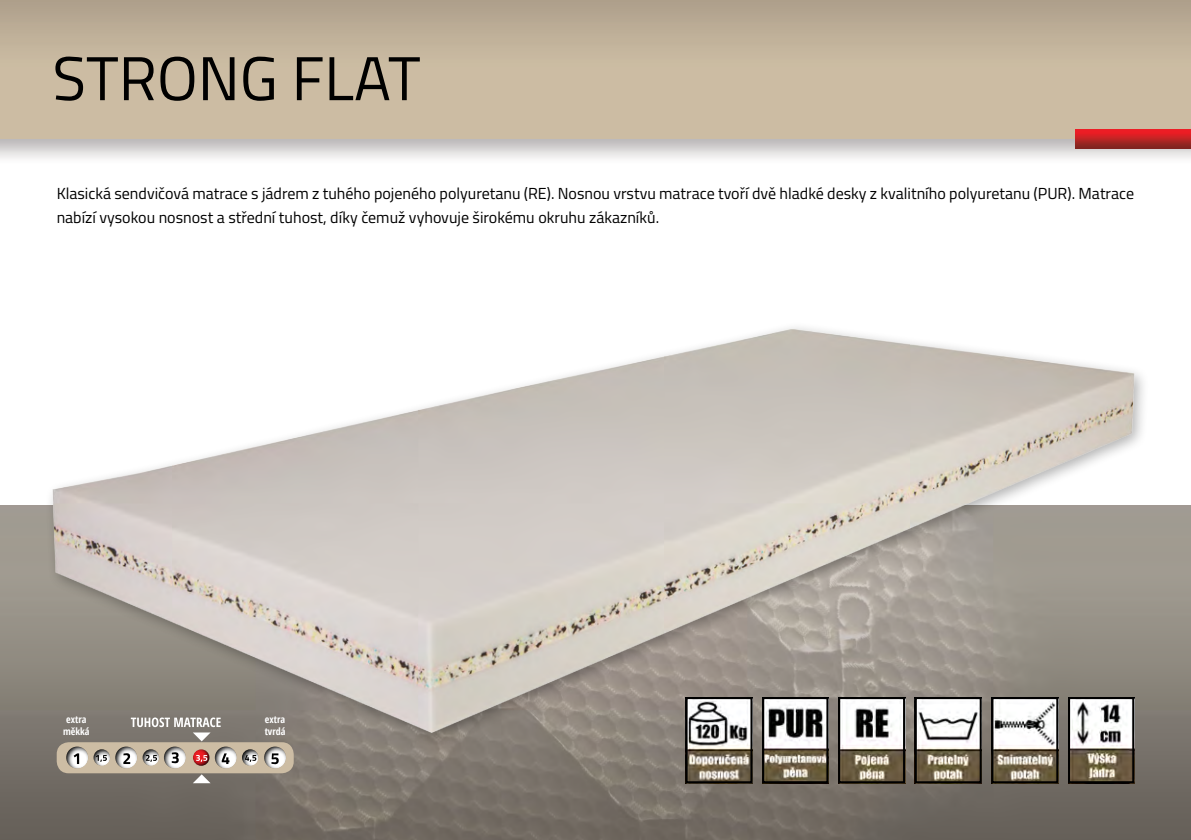
<style>
.page{position:relative;width:1191px;height:840px;background:#fff}
.page>*{position:absolute;margin:0;border:0;box-sizing:border-box;transform-origin:0 0}
.t1{font:62px "Titillium";color:#000}
.t2{font:16px/24px "Titillium";color:#000}
.t3{font:700 condensed 10px/12px "Open Sans";color:#fff;text-align:center}
</style>
<div class="page">
<img style="left:0;top:139px;width:1191px;height:20px">
<img style="left:0;top:0;width:1191px;height:138px">
<img style="left:0;top:505px;width:1191px;height:334px">
<img style="left:1075px;top:130px;width:116px;height:18px">
<img style="left:30px;top:327px;width:1125px;height:495px">
<img style="left:765px;top:699px;width:60px;height:80px">
<div style="left:762px;top:696px;width:66px;height:86px;border:2px solid #000"></div>
<img style="left:688px;top:699px;width:61px;height:80px">
<div style="left:685px;top:696px;width:67px;height:86px;border:2px solid #000"></div>
<img style="left:917px;top:699px;width:61px;height:80px">
<div style="left:914px;top:696px;width:67px;height:86px;border:2px solid #000"></div>
<img style="left:994px;top:699px;width:61px;height:80px">
<div style="left:991px;top:696px;width:67px;height:86px;border:2px solid #000"></div>
<img style="left:1071px;top:699px;width:60px;height:80px">
<div style="left:1068px;top:696px;width:66px;height:86px;border:2px solid #000"></div>
<img style="left:841px;top:699px;width:61px;height:80px">
<div style="left:838px;top:696px;width:67px;height:86px;border:2px solid #000"></div>
<div style="left:57px;top:741px;width:237px;height:31px;background:#cdbda4;border-radius:12px"></div>
<svg style="left:49px;top:742px;width:49px;height:26px"></svg>
<svg style="left:156px;top:742px;width:42px;height:26px"></svg>
<svg style="left:255px;top:742px;width:49px;height:26px"></svg>
<svg style="left:98px;top:742px;width:58px;height:26px"></svg>
<svg style="left:76px;top:746px;width:49px;height:20px"></svg>
<svg style="left:125px;top:746px;width:50px;height:20px"></svg>
<svg style="left:175px;top:746px;width:49px;height:20px"></svg>
<svg style="left:224px;top:746px;width:54px;height:20px"></svg>
<svg style="left:74px;top:753px;width:5px;height:10px"></svg>
<svg style="left:96px;top:754px;width:11px;height:7px"></svg>
<svg style="left:146px;top:754px;width:11px;height:7px"></svg>
<svg style="left:196px;top:754px;width:11px;height:7px"></svg>
<svg style="left:245px;top:754px;width:11px;height:7px"></svg>
<svg style="left:123px;top:752px;width:7px;height:11px"></svg>
<svg style="left:172px;top:751px;width:7px;height:11px"></svg>
<svg style="left:222px;top:753px;width:7px;height:10px"></svg>
<svg style="left:271px;top:753px;width:8px;height:10px"></svg>
<svg style="left:193px;top:732px;width:18px;height:9px"></svg>
<svg style="left:193px;top:773px;width:18px;height:9px"></svg>
<svg style="left:131px;top:717px;width:90px;height:9px"></svg>
<h1 class="t1" style="left:52px;top:33px;width:370px">STRONG FLAT</h1>
<p class="t2" style="left:57px;top:181px;width:1079px">Klasická sendvičová matrace s jádrem z tuhého pojeného polyuretanu (RE). Nosnou vrstvu matrace tvoří dvě hladké desky z kvalitního polyuretanu (PUR). Matrace nabízí vysokou nosnost a střední tuhost, díky čemuž vyhovuje širokému okruhu zákazníků.</p>
<p class="t3" style="left:63px;top:712px;width:28px">extra měkká</p>
<p class="t3" style="left:265px;top:712px;width:22px;text-align:left">extra tvrdá</p>
</div>
